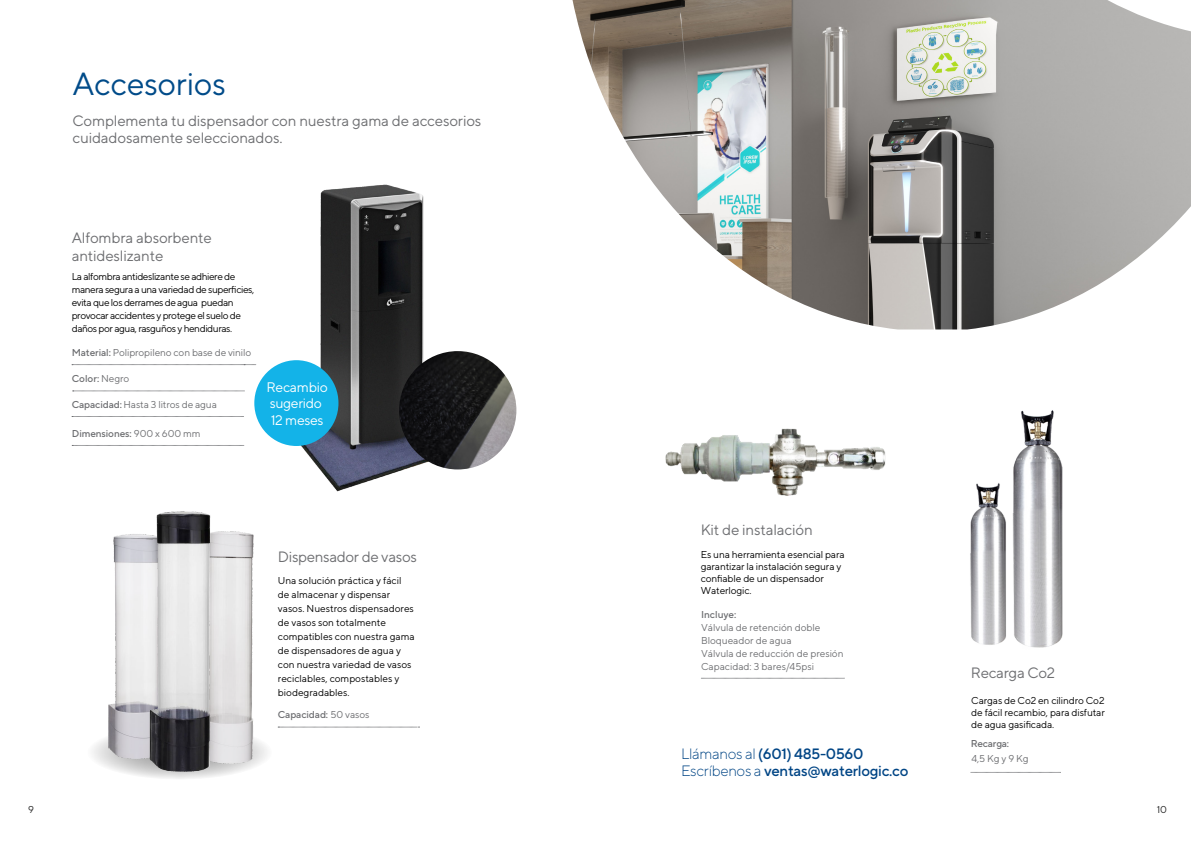
<style>
.page{position:relative;width:1191px;height:842px;background:#fff}
.page>*{position:absolute;margin:0;border:0;box-sizing:border-box;transform-origin:0 0}
.t1{font:32px "TT Norms Pro";letter-spacing:-.01em;color:#004b89}
.t2{font:15px/17px "TT Norms Pro";letter-spacing:-.01em;color:#6d6e71}
.t3{font:500 15px/17.3px "TT Norms Pro";letter-spacing:-.02em;color:#004585}
.t4{font:13.9px/16.6px "TT Norms Pro";letter-spacing:-.02em;color:#fff}
.t5{font:10px/14px "TT Norms Pro";letter-spacing:-.01em;color:#000}
.t6{font:10px/13px "TT Norms Pro";letter-spacing:-.04em;color:#000}
.t7{font:10px/13px "TT Norms Pro";color:#6d6e71}
.t8{font:500 10px "TT Norms Pro";letter-spacing:-.01em;color:#6d6e71}
.t9{font:10px "TT Norms Pro";color:#232323}
.s1{font-weight:500}
.s2{font-weight:400}
.s3{font-weight:300}
</style>
<div class="page">
<img style="left:572px;top:0;width:619px;height:329px">
<img style="left:1012px;top:410px;width:51px;height:238px">
<img style="left:281px;top:184px;width:183px;height:308px">
<svg style="left:72px;top:364px;width:185px;height:1px"></svg>
<svg style="left:72px;top:416px;width:172px;height:1px"></svg>
<svg style="left:971px;top:772px;width:90px;height:1px"></svg>
<svg style="left:87px;top:725px;width:186px;height:55px;fill:#f0f0f0"></svg>
<img style="left:103px;top:534px;width:44px;height:231px">
<img style="left:214px;top:531px;width:45px;height:234px">
<img style="left:147px;top:511px;width:67px;height:265px">
<svg style="left:278px;top:727px;width:141px;height:1px"></svg>
<svg style="left:701px;top:678px;width:143px;height:1px"></svg>
<div style="left:254px;top:360px;width:84px;height:86px;background:#13b3e8;border-radius:50%"></div>
<img style="left:399px;top:351px;width:117px;height:118px">
<svg style="left:72px;top:445px;width:172px;height:1px"></svg>
<img style="left:665px;top:428px;width:221px;height:68px">
<img style="left:970px;top:483px;width:36px;height:162px">
<svg style="left:73px;top:391px;width:171px;height:1px"></svg>
<h1 class="t1" style="left:72px;top:61px;width:155px">Accesorios</h1>
<h2 class="t2" style="left:72px;top:111px;width:410px">Complementa tu dispensador con nuestra gama de accesorios cuidadosamente seleccionados.</h2>
<h2 class="t2" style="left:72px;top:227px;width:142px;line-height:18px">Alfombra absorbente antideslizante</h2>
<p class="t6" style="left:72px;top:269px;width:184px">La alfombra antideslizante se adhiere de manera segura a una variedad de superficies, evita que los derrames de agua puedan provocar accidentes y protege el suelo de daños por agua, rasguños y hendiduras.</p>
<p class="t7" style="left:72px;top:345px;width:181px"><span class="s1">Material:</span> Polipropileno con base de vinilo</p>
<p class="t8" style="left:72px;top:371px;width:59px">Color: <span class="s2">Negro</span></p>
<p class="t7" style="left:72px;top:397px;width:147px"><span class="s1">Capacidad:</span> Hasta 3 litros de agua</p>
<p class="t8" style="left:72px;top:426px;width:130px">Dimensiones: <span class="s2">900 x 600 mm</span></p>
<h3 class="t4" style="left:266px;top:378px;width:63px">Recambio sugerido<br>12 meses</h3>
<h2 class="t2" style="left:278px;top:547px;width:140px">Dispensador de vasos</h2>
<p class="t5" style="left:278px;top:573px;width:138px">Una solución práctica y fácil de almacenar y dispensar vasos. Nuestros dispensadores de vasos son totalmente compatibles con nuestra gama de dispensadores de agua y con nuestra variedad de vasos reciclables, compostables y biodegradables.</p>
<p class="t8" style="left:278px;top:707px;width:93px">Capacidad: <span class="s2">50 vasos</span></p>
<h2 class="t2" style="left:700px;top:520px;width:114px">Kit de instalación</h2>
<p class="t5" style="left:700px;top:548px;width:145px;line-height:12px">Es una herramienta esencial para garantizar la instalación segura y confiable de un dispensador<br>Waterlogic.</p>
<p class="t8" style="left:701px;top:607px;width:37px">Incluye:</p>
<p class="t7" style="left:701px;top:620px;width:144px">Válvula de retención doble<br>Bloqueador de agua<br>Válvula de reducción de presión<br>Capacidad: 3 bares/45psi</p>
<h2 class="t3" style="left:681px;top:744px;width:229px"><span class="s3">Llámanos al</span> (601) 485-0560<br><span class="s3">Escríbenos a</span> ventas@waterlogic.co</h2>
<h2 class="t2" style="left:971px;top:663px;width:86px">Recarga Co2</h2>
<p class="t5" style="left:971px;top:693px;width:135px;line-height:12px;text-align:justify">Cargas de Co2 en cilindro Co2 de fácil recambio, para disfutar de agua gasificada.</p>
<p class="t8" style="left:970px;top:736px;width:40px">Recarga:</p>
<p class="t7" style="left:971px;top:752px;width:59px">4,5 Kg y 9 Kg</p>
<p class="t9" style="left:28px;top:802px;width:7px">9</p>
<p class="t9" style="left:1156px;top:802px;width:12px">10</p>
</div>
